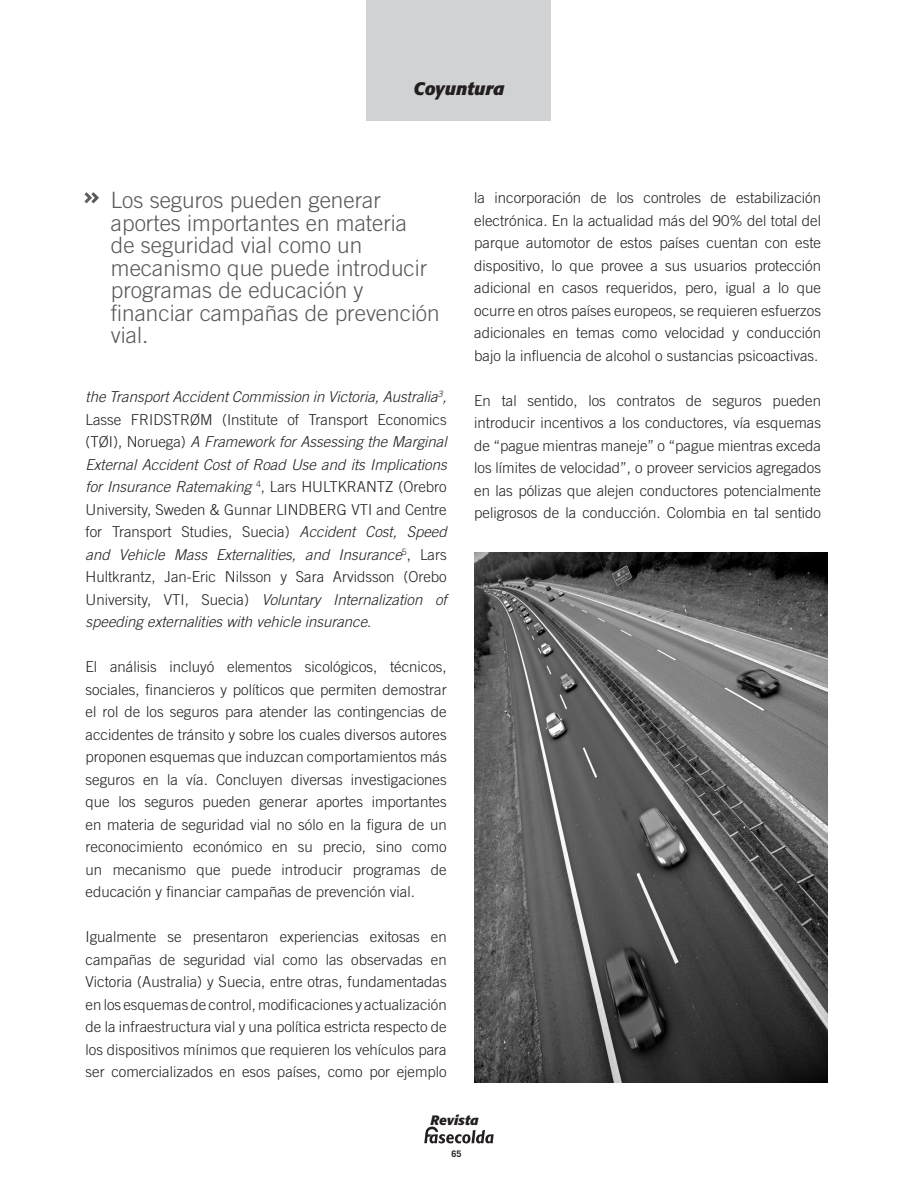
<style>
.page{position:relative;width:918px;height:1188px;background:#fff}
.page>*{position:absolute;margin:0;border:0;box-sizing:border-box;transform-origin:0 0}
.t1{font:300 22.5px/22.5px "Trade Gothic LT Std";color:#57585a}
.t2{font:italic 700 18px "Formata";color:#231f20}
.t3{font:300 15px/22.5px "Trade Gothic LT Std";color:#231f20;text-align:justify}
.t4{font:italic 300 15px/22.5px "Trade Gothic LT Std";color:#231f20;text-align:justify}
.t5{font:italic 700 13.5px "Formata";color:#231f20}
.t6{font:700 9px "Trade Gothic LT Std";color:#231f20}
.s1{font-style:normal}
</style>
<div class="page">
<div style="left:367px;top:0;width:184px;height:120px;background:#d1d2d4"></div>
<svg style="left:424px;top:1126px;width:70px;height:17px"></svg>
<svg style="left:84px;top:192px;width:15px;height:12px"></svg>
<img style="left:474px;top:553px;width:354px;height:530px">
<p class="t2" style="left:413px;top:77px;width:93px">Coyuntura</p>
<p class="t1" style="left:111px;top:189px;width:330px">Los seguros pueden generar aportes importantes en materia<br>de seguridad vial como un mecanismo que puede introducir programas de educación y financiar campañas de prevención vial.</p>
<p class="t4" style="left:86px;top:386px;width:363px">the Transport Accident Commission in Victoria, Australia<sup>3</sup>, <span class="s1">Lasse FRIDSTRØM (Institute of Transport Economics (TØI), Noruega)</span> A Framework for Assessing the Marginal External Accident Cost of Road Use and its Implications for Insurance Ratemaking <sup>4</sup><span class="s1">, Lars HULTKRANTZ (Orebro University, Sweden &amp; Gunnar LINDBERG VTI and Centre for Transport Studies, Suecia)</span> Accident Cost, Speed and Vehicle Mass Externalities, and Insurance<sup>5</sup><span class="s1">, Lars Hultkrantz, Jan-Eric Nilsson y Sara Arvidsson (Orebo University, VTI, Suecia)</span> Voluntary Internalization of speeding externalities with vehicle insurance<span class="s1">.</span></p>
<p class="t3" style="left:86px;top:655px;width:363px">El análisis incluyó elementos sicológicos, técnicos, sociales, financieros y políticos que permiten demostrar el rol de los seguros para atender las contingencias de accidentes de tránsito y sobre los cuales diversos autores proponen esquemas que induzcan comportamientos más seguros en la vía. Concluyen diversas investigaciones que los seguros pueden generar aportes importantes en materia de seguridad vial no sólo en la figura de un reconocimiento económico en su precio, sino como un mecanismo que puede introducir programas de educación y financiar campañas de prevención vial.</p>
<p class="t3" style="left:86px;top:925px;width:363px">Igualmente se presentaron experiencias exitosas en campañas de seguridad vial como las observadas en Victoria (Australia) y Suecia, entre otras, fundamentadas en los esquemas de control, modificaciones y actualización de la infraestructura vial y una política estricta respecto de los dispositivos mínimos que requieren los vehículos para ser comercializados en esos países, como por ejemplo</p>
<p class="t3" style="left:474px;top:186px;width:348px">la incorporación de los controles de estabilización electrónica. En la actualidad más del 90% del total del parque automotor de estos países cuentan con este dispositivo, lo que provee a sus usuarios protección adicional en casos requeridos, pero, igual a lo que ocurre en otros países europeos, se requieren esfuerzos adicionales en temas como velocidad y conducción bajo la influencia de alcohol o sustancias psicoactivas.</p>
<p class="t3" style="left:474px;top:389px;width:348px">En tal sentido, los contratos de seguros pueden introducir incentivos a los conductores, vía esquemas de “pague mientras maneje” o “pague mientras exceda los límites de velocidad”, o proveer servicios agregados en las pólizas que alejen conductores potencialmente peligrosos de la conducción. Colombia en tal sentido</p>
<p class="t5" style="left:430px;top:1112px;width:50px">Revista</p>
<p class="t6" style="left:452px;top:1149px;width:12px">65</p>
</div>
